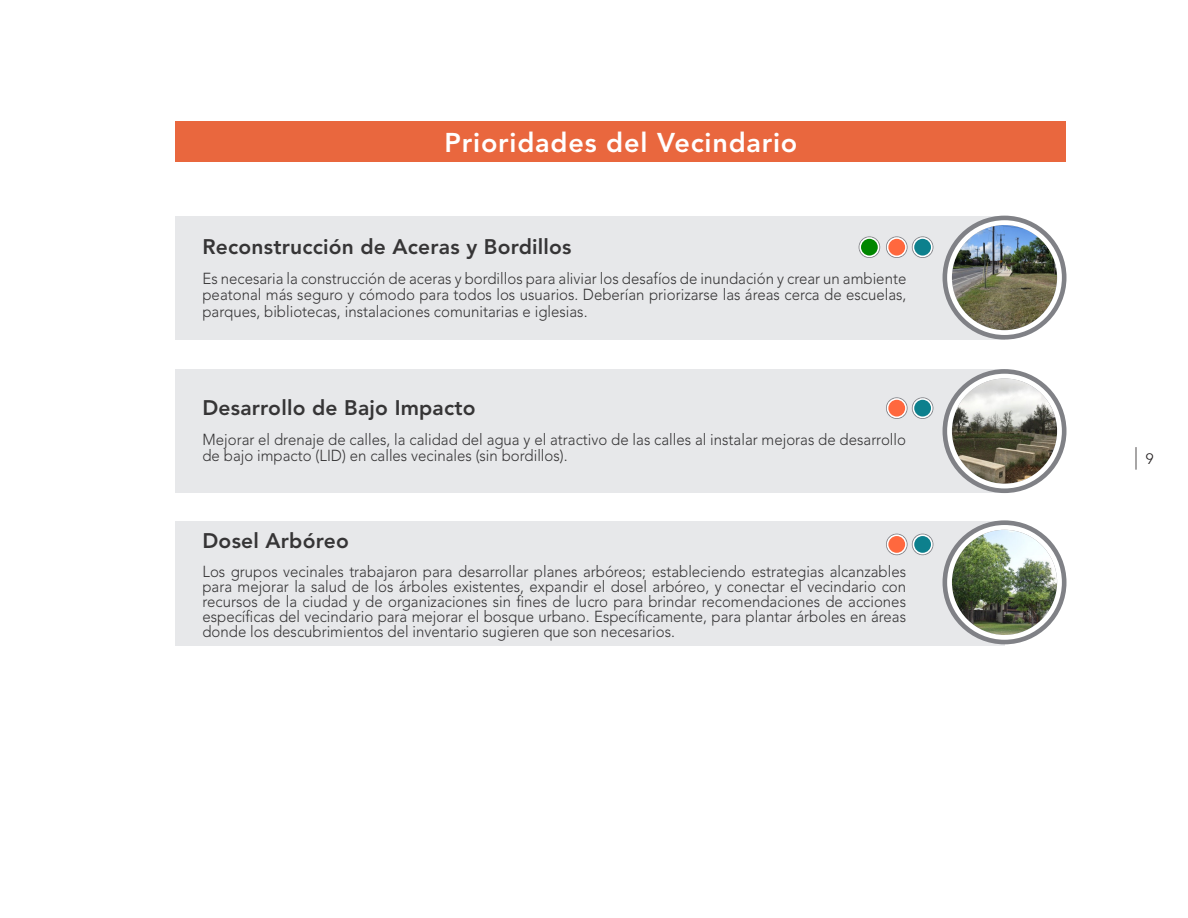
<style>
.page{position:relative;width:1188px;height:918px;background:#fff}
.page>*{position:absolute;margin:0;border:0;box-sizing:border-box;transform-origin:0 0}
.Page_Heading{font:800 27px "Avenir LT Std";letter-spacing:.03em;color:#fff}
.Page_Numbers{font:300 22.5px "Avenir LT Std";color:#231f20;scale:.67 1}
.Normal_Paragraph{font:800 21px "Avenir LT Std";letter-spacing:.01em;color:#363536}
.Normal_Paragraph-2{font:300 15.9px/15px "Avenir LT Std";color:#363536;text-align:justify;scale:.94 1}
.s1{font-size:15px}
</style>
<div class="page">
<div style="left:176px;top:122px;width:890px;height:40px;background:#e9673e"></div>
<div style="left:176px;top:369px;width:829px;height:124px;background:#e7e8ea"></div>
<div style="left:176px;top:216px;width:829px;height:124px;background:#e7e8ea"></div>
<div style="left:176px;top:522px;width:829px;height:124px;background:#e7e8ea"></div>
<svg style="left:943px;top:369px;width:123px;height:124px;fill:#808186"></svg>
<svg style="left:943px;top:216px;width:123px;height:124px;fill:#808186"></svg>
<svg style="left:943px;top:520px;width:123px;height:124px;fill:#808186"></svg>
<img style="left:952px;top:378px;width:105px;height:106px;border-radius:53px">
<div style="left:947px;top:374px;width:115px;height:114px;border:5px solid #fff;border-radius:50%"></div>
<img style="left:952px;top:225px;width:105px;height:105px;border-radius:53px">
<div style="left:947px;top:220px;width:115px;height:115px;border:5px solid #fff;border-radius:50%"></div>
<img style="left:952px;top:530px;width:105px;height:105px;border-radius:53px">
<div style="left:947px;top:525px;width:115px;height:115px;border:5px solid #fff;border-radius:50%"></div>
<svg style="left:912px;top:236px;width:21px;height:22px"></svg>
<div style="left:913px;top:238px;width:19px;height:18px;background:#0d808d;border-radius:50%"></div>
<div style="left:913px;top:237px;width:20px;height:20px;border:2px solid #fff;border-radius:50%"></div>
<svg style="left:912px;top:397px;width:21px;height:22px"></svg>
<div style="left:913px;top:399px;width:19px;height:18px;background:#0d808d;border-radius:50%"></div>
<div style="left:913px;top:398px;width:20px;height:20px;border:2px solid #fff;border-radius:50%"></div>
<svg style="left:912px;top:534px;width:21px;height:21px"></svg>
<div style="left:913px;top:535px;width:19px;height:19px;background:#0d808d;border-radius:50%"></div>
<div style="left:913px;top:534px;width:20px;height:20px;border:2px solid #fff;border-radius:50%"></div>
<svg style="left:886px;top:236px;width:22px;height:22px"></svg>
<div style="left:888px;top:238px;width:18px;height:18px;background:#ff683e;border-radius:50%"></div>
<div style="left:887px;top:237px;width:20px;height:20px;border:2px solid #fff;border-radius:50%"></div>
<svg style="left:886px;top:534px;width:22px;height:21px"></svg>
<div style="left:888px;top:535px;width:18px;height:19px;background:#ff683e;border-radius:50%"></div>
<div style="left:887px;top:534px;width:20px;height:20px;border:2px solid #fff;border-radius:50%"></div>
<svg style="left:859px;top:236px;width:21px;height:22px"></svg>
<div style="left:860px;top:238px;width:19px;height:18px;background:#008600;border-radius:50%"></div>
<div style="left:859px;top:237px;width:20px;height:20px;border:2px solid #fff;border-radius:50%"></div>
<svg style="left:886px;top:397px;width:22px;height:22px"></svg>
<div style="left:888px;top:399px;width:18px;height:18px;background:#ff683e;border-radius:50%"></div>
<div style="left:887px;top:398px;width:20px;height:20px;border:2px solid #fff;border-radius:50%"></div>
<p class="Page_Heading" style="left:445px;top:127px;width:354px">Prioridades del Vecindario</p>
<p class="Normal_Paragraph" style="left:202px;top:234px;width:371px">Reconstrucción de Aceras y Bordillos</p>
<p class="Normal_Paragraph-2" style="left:202px;top:270px;width:750px;line-height:16.5px">Es necesaria la construcción de aceras y bordillos para aliviar los desafíos de inundación y crear un ambiente peatonal más seguro y cómodo para todos los usuarios. Deberían priorizarse las áreas cerca de escuelas, parques, bibliotecas, instalaciones comunitarias e iglesias.</p>
<p class="Normal_Paragraph" style="left:202px;top:395px;width:275px">Desarrollo de Bajo Impacto</p>
<p class="Normal_Paragraph-2" style="left:202px;top:431px;width:750px;line-height:16.5px">Mejorar el drenaje de calles, la calidad del agua y el atractivo de las calles al instalar mejoras de desarrollo de bajo impacto (LID) en calles vecinales (sin bordillos).</p>
<p class="Normal_Paragraph" style="left:202px;top:528px;width:148px">Dosel Arbóreo</p>
<p class="Normal_Paragraph-2" style="left:202px;top:564px;width:750px">Los grupos vecinales trabajaron para desarrollar planes arbóreos; estableciendo estrategias alcanzables para mejorar la salud de los árboles existentes, expandir el dosel arbóreo, y conectar el vecindario con recursos de la ciudad y de organizaciones sin fines de lucro para brindar recomendaciones de acciones específicas del vecindario para mejorar el bosque urbano. Específicamente, para plantar árboles en áreas donde los descubrimientos del inventario sugieren que son necesarios.</p>
<p class="Page_Numbers" style="left:1135px;top:443px;width:30px">| <span class="s1">9</span></p>
</div>
